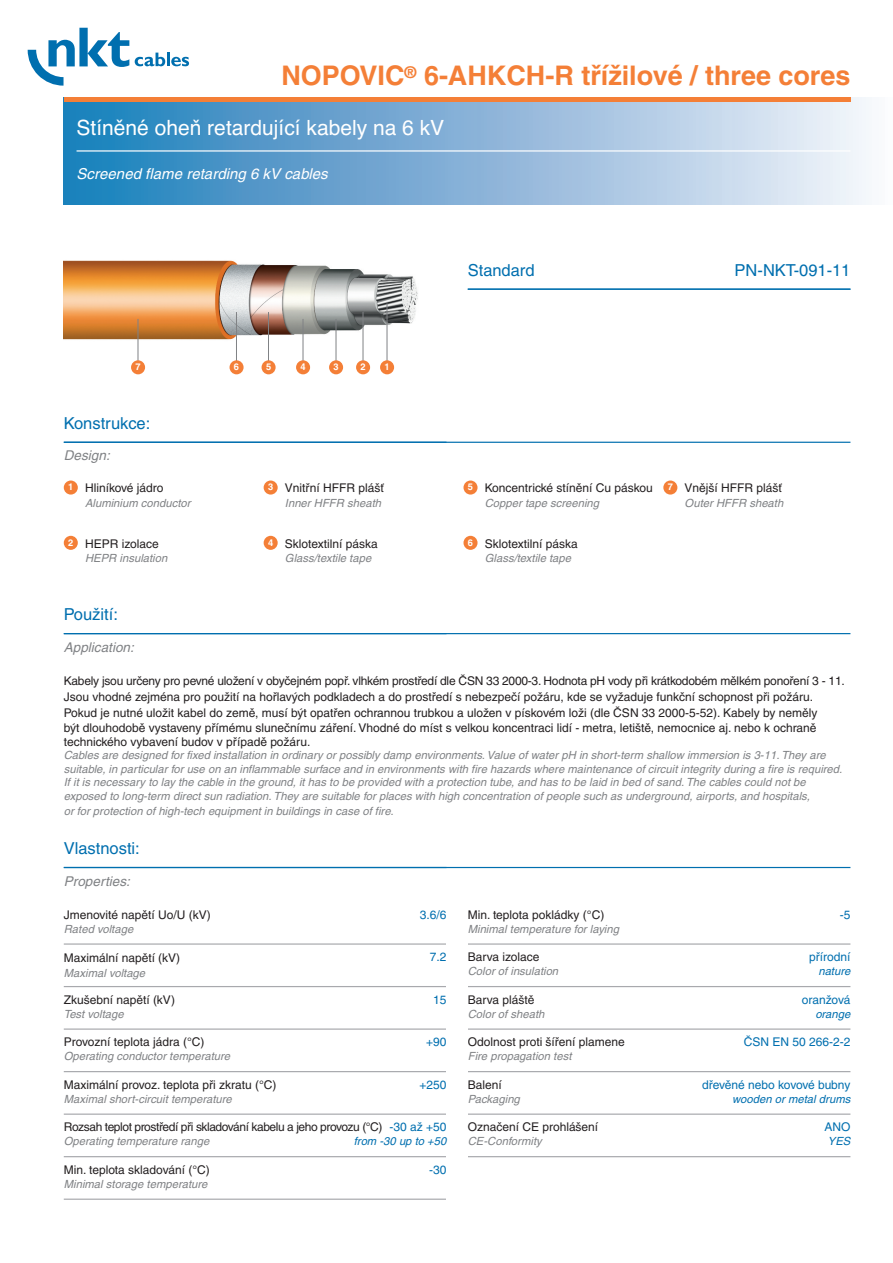
<style>
.page{position:relative;width:893px;height:1263px;background:#fff}
.page>*{position:absolute;margin:0;border:0;box-sizing:border-box;transform-origin:0 0}
.t1{font:700 27px "Helvetica CE";color:#f47f37}
.t2{font:21px "Helvetica";color:#fff}
.t3{font:16.5px "Helvetica CE";color:#006faf}
.t4{font:italic 15px "Helvetica CE";letter-spacing:.005em;color:#fff}
.t5{font:italic 13.5px "Helvetica CE";letter-spacing:.005em;color:#808285}
.t6{font:12px/15.8px "Helvetica CE";color:#231f20}
.t7{font:12px "Helvetica CE";color:#006faf}
.t8{font:12px "Helvetica CE";letter-spacing:-.035em;color:#231f20}
.t9{font:italic 11.25px/13.5px "Helvetica CE";letter-spacing:.005em;color:#808285}
.t10{font:italic 11.25px "Helvetica CE";letter-spacing:.005em;color:#006faf}
.t11{font:700 9.3px "Helvetica CE";color:#fff}
.s1{font-family:"Koz Min Pr 6 N";font-weight:500}
</style>
<div class="page">
<div style="left:64px;top:98px;width:829px;height:106px;background:linear-gradient(to right,#1a7ab9,#faf4fb)"></div>
<svg style="left:28px;top:28px;width:101px;height:58px"></svg>
<svg style="left:135px;top:53px;width:54px;height:13px"></svg>
<hr style="left:64px;top:98px;width:786px;height:4px;background:#f47f37">
<hr style="left:77px;top:150px;width:773px;height:2px;background:#fff">
<hr style="left:468px;top:289px;width:382px;height:1px;background:#006faf">
<div style="left:64px;top:480px;width:14px;height:15px;background:#f47f37;border-radius:50%"></div>
<div style="left:64px;top:536px;width:14px;height:14px;background:#f47f37;border-radius:50%"></div>
<div style="left:264px;top:480px;width:14px;height:15px;background:#f47f37;border-radius:50%"></div>
<div style="left:264px;top:536px;width:14px;height:14px;background:#f47f37;border-radius:50%"></div>
<div style="left:463px;top:480px;width:14px;height:15px;background:#f47f37;border-radius:50%"></div>
<div style="left:463px;top:536px;width:14px;height:14px;background:#f47f37;border-radius:50%"></div>
<div style="left:663px;top:480px;width:14px;height:15px;background:#f47f37;border-radius:50%"></div>
<hr style="left:64px;top:867px;width:786px;height:1px;background:#006faf">
<hr style="left:64px;top:943px;width:786px;height:2px;background:#a8a9ad">
<hr style="left:64px;top:986px;width:786px;height:1px;background:#a8a9ad">
<hr style="left:64px;top:1028px;width:786px;height:2px;background:#a8a9ad">
<hr style="left:64px;top:1071px;width:786px;height:1px;background:#a8a9ad">
<hr style="left:64px;top:1156px;width:786px;height:1px;background:#a8a9ad">
<hr style="left:64px;top:1113px;width:786px;height:2px;background:#a8a9ad">
<hr style="left:64px;top:1198px;width:391px;height:2px;background:#a8a9ad">
<div style="left:446px;top:897px;width:22px;height:349px;background:#fff"></div>
<hr style="left:64px;top:442px;width:786px;height:1px;background:#006faf">
<hr style="left:64px;top:633px;width:786px;height:1px;background:#006faf">
<img style="left:64px;top:260px;width:354px;height:108px">
<hr style="left:138px;top:319px;width:1px;height:48px;background:#808285">
<div style="left:131px;top:360px;width:14px;height:14px;background:#f47f37;border-radius:50%"></div>
<hr style="left:268px;top:312px;width:1px;height:55px;background:#808285">
<div style="left:262px;top:360px;width:14px;height:14px;background:#f47f37;border-radius:50%"></div>
<hr style="left:236px;top:312px;width:1px;height:55px;background:#808285">
<div style="left:230px;top:360px;width:14px;height:14px;background:#f47f37;border-radius:50%"></div>
<hr style="left:303px;top:319px;width:1px;height:48px;background:#808285">
<div style="left:296px;top:360px;width:14px;height:14px;background:#f47f37;border-radius:50%"></div>
<hr style="left:336px;top:319px;width:1px;height:48px;background:#808285">
<div style="left:329px;top:360px;width:14px;height:14px;background:#f47f37;border-radius:50%"></div>
<hr style="left:363px;top:312px;width:1px;height:55px;background:#808285">
<div style="left:356px;top:360px;width:14px;height:14px;background:#f47f37;border-radius:50%"></div>
<hr style="left:387px;top:303px;width:1px;height:64px;background:#808285">
<div style="left:380px;top:360px;width:14px;height:14px;background:#f47f37;border-radius:50%"></div>
<h1 class="t1" style="left:281px;top:66px;width:570px">NOPOVIC<sup>®</sup> 6-AHKCH-R třížilové / three cores</h1>
<h2 class="t2" style="left:77px;top:115px;width:369px">Stíněné oheň retardující kabely na 6 kV</h2>
<h3 class="t4" style="left:77px;top:168px;width:253px">Screened flame retarding 6 kV cables</h3>
<h3 class="t3" style="left:468px;top:264px;width:68px">Standard</h3>
<h3 class="t3" style="left:735px;top:264px;width:117px">PN-NKT-091-11</h3>
<p class="t11" style="left:135px;top:364px;width:7px">7</p>
<p class="t11" style="left:234px;top:364px;width:7px">6</p>
<p class="t11" style="left:266px;top:364px;width:7px">5</p>
<p class="t11" style="left:300px;top:364px;width:7px">4</p>
<p class="t11" style="left:333px;top:364px;width:7px">3</p>
<p class="t11" style="left:360px;top:364px;width:7px">2</p>
<p class="t11" style="left:384px;top:364px;width:7px">1</p>
<h3 class="t3" style="left:64px;top:417px;width:88px">Konstrukce:</h3>
<p class="t5" style="left:64px;top:451px;width:48px">Design:</p>
<p class="t11" style="left:68px;top:484px;width:7px">1</p>
<p class="t6" style="left:85px;top:481px;width:80px">Hliníkové jádro</p>
<p class="t9" style="left:85px;top:497px;width:107px">Aluminium conductor</p>
<p class="t11" style="left:268px;top:484px;width:7px">3</p>
<p class="t6" style="left:285px;top:481px;width:100px">Vnitřní HFFR plášť</p>
<p class="t9" style="left:285px;top:497px;width:98px">Inner HFFR sheath</p>
<p class="t11" style="left:468px;top:484px;width:7px">5</p>
<p class="t6" style="left:485px;top:481px;width:170px">Koncentrické stínění Cu páskou</p>
<p class="t9" style="left:485px;top:497px;width:116px">Copper tape screening</p>
<p class="t11" style="left:668px;top:484px;width:7px">7</p>
<p class="t6" style="left:685px;top:481px;width:99px">Vnější HFFR plášť</p>
<p class="t9" style="left:685px;top:497px;width:100px">Outer HFFR sheath</p>
<p class="t11" style="left:68px;top:539px;width:7px">2</p>
<p class="t6" style="left:85px;top:537px;width:75px">HEPR izolace</p>
<p class="t9" style="left:85px;top:553px;width:84px">HEPR insulation</p>
<p class="t11" style="left:268px;top:539px;width:7px">4</p>
<p class="t6" style="left:285px;top:537px;width:94px">Sklotextilní páska</p>
<p class="t9" style="left:285px;top:553px;width:88px">Glass/textile tape</p>
<p class="t11" style="left:468px;top:539px;width:7px">6</p>
<p class="t6" style="left:485px;top:537px;width:94px">Sklotextilní páska</p>
<p class="t9" style="left:485px;top:553px;width:88px">Glass/textile tape</p>
<h3 class="t3" style="left:64px;top:608px;width:56px">Použití:</h3>
<p class="t5" style="left:64px;top:642px;width:72px">Application:</p>
<p class="t6" style="left:64px;top:674px;width:782px">Kabely jsou určeny pro pevné uložení v obyčejném popř. vlhkém prostředí dle ČSN 33 2000-3. Hodnota pH vody při krátkodobém mělkém ponoření 3 - 11.<br>Jsou vhodné zejména pro použití na hořlavy<span class="s1">́</span>ch podkladech a do prostředí s nebezpečí požáru, kde se vyžaduje funkční schopnost při požáru.<br>Pokud je nutné uložit kabel do země, musí by<span class="s1">́</span>t opatřen ochrannou trubkou a uložen v pískovém loži (dle ČSN 33 2000-5-52). Kabely by neměly<br>by<span class="s1">́</span>t dlouhodobě vystaveny přímému slunečnímu záření. Vhodné do míst s velkou koncentraci lidí - metra, letiště, nemocnice aj. nebo k ochraně</p>
<p class="t6" style="left:64px;top:734px;width:248px">technického vybavení budov v případě požáru.</p>
<p class="t9" style="left:64px;top:750px;width:780px">Cables are designed for fixed installation in ordinary or possibly damp environments. Value of water pH in short-term shallow immersion is 3-11. They are suitable, in particular for use on an inflammable surface and in environments with fire hazards where maintenance of circuit integrity during a fire is required.<br>If it is necessary to lay the cable in the ground, it has to be provided with a protection tube, and has to be laid in bed of sand. The cables could not be exposed to long-term direct sun radiation. They are suitable for places with high concentration of people such as underground, airports, and hospitals,</p>
<p class="t9" style="left:64px;top:805px;width:331px">or for protection of high-tech equipment in buildings in case of fire.</p>
<h3 class="t3" style="left:64px;top:842px;width:78px">Vlastnosti:</h3>
<p class="t5" style="left:64px;top:876px;width:68px">Properties:</p>
<p class="t6" style="left:64px;top:908px;width:148px">Jmenovité napětí Uo/U (kV)</p>
<p class="t9" style="left:64px;top:923px;width:71px">Rated voltage</p>
<p class="t7" style="left:420px;top:910px;width:28px">3.6/6</p>
<p class="t6" style="left:468px;top:908px;width:138px">Min. teplota pokládky (°C)</p>
<p class="t9" style="left:468px;top:923px;width:153px">Minimal temperature for laying</p>
<p class="t7" style="left:840px;top:910px;width:12px">-5</p>
<p class="t6" style="left:64px;top:951px;width:118px">Maximální napětí (kV)</p>
<p class="t9" style="left:64px;top:967px;width:83px">Maximal voltage</p>
<p class="t7" style="left:430px;top:952px;width:18px">7.2</p>
<p class="t6" style="left:468px;top:950px;width:73px">Barva izolace</p>
<p class="t9" style="left:468px;top:965px;width:92px">Color of insulation</p>
<p class="t7" style="left:809px;top:952px;width:43px">přírodní</p>
<p class="t10" style="left:818px;top:967px;width:34px">nature</p>
<p class="t6" style="left:64px;top:993px;width:113px">Zkušební napětí (kV)</p>
<p class="t9" style="left:64px;top:1008px;width:61px">Test voltage</p>
<p class="t7" style="left:433px;top:995px;width:15px">15</p>
<p class="t6" style="left:468px;top:993px;width:68px">Barva pláště</p>
<p class="t9" style="left:468px;top:1008px;width:78px">Color of sheath</p>
<p class="t7" style="left:802px;top:995px;width:50px">oranžová</p>
<p class="t10" style="left:815px;top:1009px;width:37px">orange</p>
<p class="t6" style="left:64px;top:1035px;width:142px">Provozní teplota jádra (°C)</p>
<p class="t9" style="left:64px;top:1050px;width:168px">Operating conductor temperature</p>
<p class="t7" style="left:426px;top:1037px;width:22px">+90</p>
<p class="t6" style="left:468px;top:1035px;width:159px">Odolnost proti šíření plamene</p>
<p class="t9" style="left:468px;top:1050px;width:105px">Fire propagation test</p>
<p class="t7" style="left:744px;top:1037px;width:108px">ČSN EN 50 266-2-2</p>
<p class="t6" style="left:64px;top:1078px;width:214px">Maximální provoz. teplota při zkratu (°C)</p>
<p class="t9" style="left:64px;top:1093px;width:170px">Maximal short-circuit temperature</p>
<p class="t7" style="left:419px;top:1080px;width:28px">+250</p>
<p class="t6" style="left:468px;top:1078px;width:35px">Balení</p>
<p class="t9" style="left:468px;top:1093px;width:54px">Packaging</p>
<p class="t7" style="left:702px;top:1080px;width:150px">dřevěné nebo kovové bubny</p>
<p class="t10" style="left:732px;top:1094px;width:120px">wooden or metal drums</p>
<p class="t8" style="left:64px;top:1123px;width:320px">Rozsah teplot prostředí při skladování kabelu a jeho provozu (°C)</p>
<p class="t9" style="left:64px;top:1135px;width:147px">Operating temperature range</p>
<p class="t7" style="left:390px;top:1123px;width:58px">-30 až +50</p>
<p class="t10" style="left:354px;top:1137px;width:94px">from -30 up to +50</p>
<p class="t6" style="left:468px;top:1120px;width:132px">Označení CE prohlášení</p>
<p class="t9" style="left:468px;top:1135px;width:76px">CE-Conformity</p>
<p class="t7" style="left:824px;top:1123px;width:28px">ANO</p>
<p class="t10" style="left:828px;top:1137px;width:24px">YES</p>
<p class="t6" style="left:64px;top:1163px;width:148px">Min. teplota skladování (°C)</p>
<p class="t9" style="left:64px;top:1178px;width:145px">Minimal storage temperature</p>
<p class="t7" style="left:429px;top:1165px;width:19px">-30</p>
</div>
